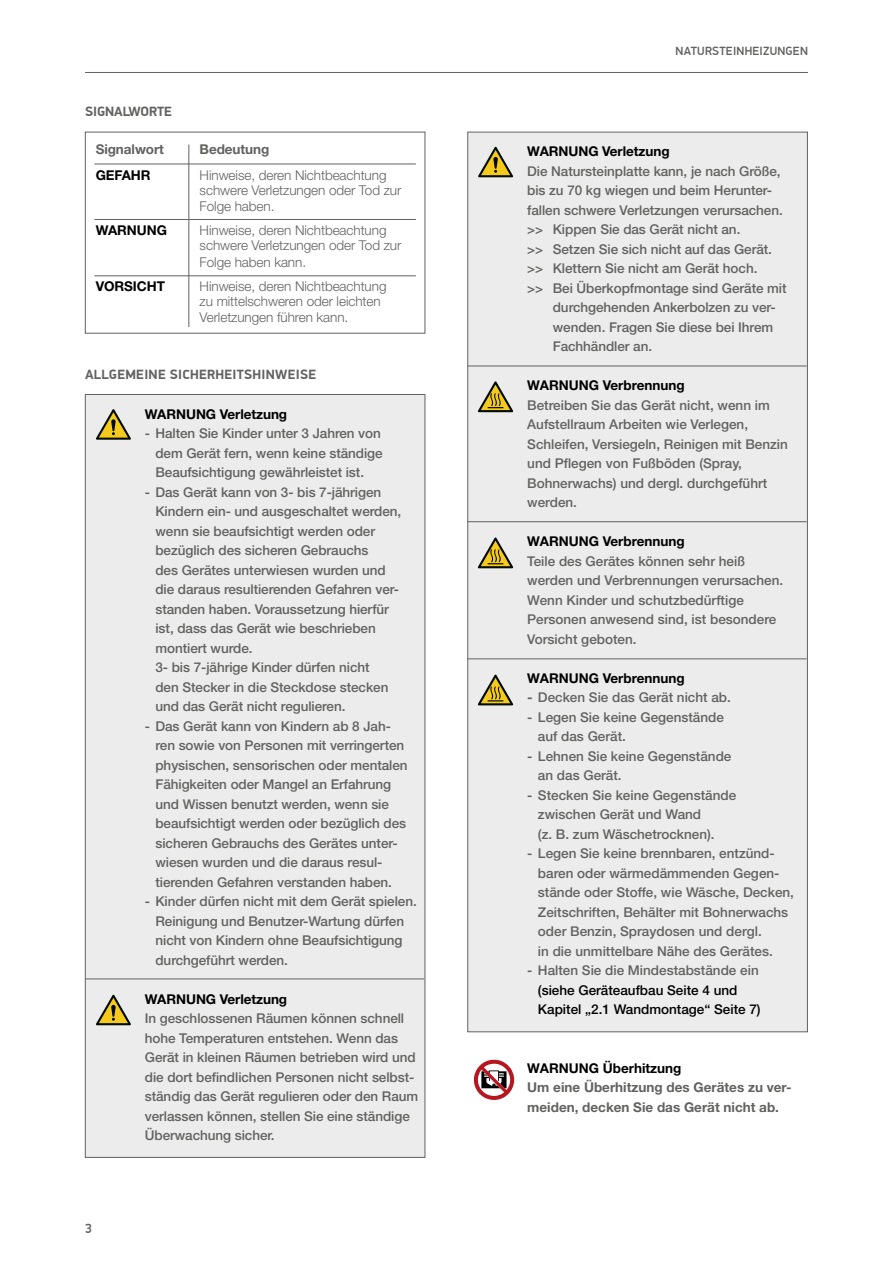
<style>
.page{position:relative;width:893px;height:1263px;background:#fff}
.page>*{position:absolute;margin:0;border:0;box-sizing:border-box;transform-origin:0 0}
.t1{font:500 13.5px/19.5px "Helvetica Neue LT Pro";letter-spacing:-.005em;color:#626261}
.t2{font:300 13.5px/15px "Helvetica Neue LT Pro";letter-spacing:-.005em;color:#626261}
.t3{font:700 13.5px "Helvetica Neue LT Pro";letter-spacing:-.005em;color:#000}
.t4{font:700 13.5px/19.5px "Helvetica Neue LT Pro";color:#626261}
.t5{font:500 13.5px/19.5px "Helvetica Neue LT Pro";color:#000}
.t6{font:700 13.5px "PF Din Display Pro";letter-spacing:.02em;color:#626261}
.t7{font:700 13.5px "PF Din Display Pro";letter-spacing:-.005em;color:#626261}
.t8{font:500 13.5px "PF Din Display Pro";color:#626261}
.t9{font:500 12px "PF Din Display Pro";letter-spacing:.02em;color:#626261}
.s1{font-weight:700}
</style>
<div class="page">
<hr style="left:85px;top:72px;width:723px;height:1px;background:#626261">
<hr style="left:94px;top:219px;width:322px;height:1px;background:#626261">
<hr style="left:94px;top:164px;width:322px;height:1px;background:#626261">
<hr style="left:94px;top:276px;width:322px;height:1px;background:#626261">
<hr style="left:189px;top:145px;width:1px;height:182px;background:#626261">
<div style="left:85px;top:394px;width:340px;height:763px;background:#ececec;border:1px solid #626261"></div>
<hr style="left:85px;top:979px;width:339px;height:1px;background:#626261">
<div style="left:467px;top:132px;width:341px;height:900px;background:#ececec;border:1px solid #626261"></div>
<hr style="left:467px;top:366px;width:340px;height:1px;background:#626261">
<hr style="left:467px;top:521px;width:340px;height:1px;background:#626261">
<hr style="left:467px;top:659px;width:340px;height:1px;background:#626261">
<svg style="left:96px;top:995px;width:35px;height:30px"></svg>
<svg style="left:96px;top:409px;width:35px;height:31px"></svg>
<svg style="left:478px;top:381px;width:35px;height:31px"></svg>
<svg style="left:478px;top:537px;width:35px;height:31px"></svg>
<svg style="left:478px;top:674px;width:35px;height:31px"></svg>
<svg style="left:478px;top:147px;width:35px;height:30px"></svg>
<svg style="left:474px;top:1059px;width:40px;height:41px"></svg>
<p class="t7" style="left:85px;top:104px;width:88px">SIGNALWORTE</p>
<p class="t4" style="left:96px;top:139px;width:70px">Signalwort</p>
<p class="t3" style="left:96px;top:167px;width:56px">GEFAHR</p>
<p class="t3" style="left:96px;top:222px;width:73px">WARNUNG</p>
<p class="t3" style="left:96px;top:278px;width:71px">VORSICHT</p>
<p class="t4" style="left:200px;top:139px;width:71px">Bedeutung</p>
<p class="t2" style="left:200px;top:167px;width:203px">Hinweise, deren Nichtbeachtung schwere Verletzungen oder Tod zur</p>
<p class="t2" style="left:200px;top:194px;width:188px;line-height:24px">Folge haben.<br>Hinweise, deren Nichtbeachtung</p>
<p class="t2" style="left:200px;top:237px;width:203px;line-height:16.5px">schwere Verletzungen oder Tod zur<br>Folge haben kann.</p>
<p class="t2" style="left:200px;top:278px;width:188px">Hinweise, deren Nichtbeachtung zu mittelschweren oder leichten</p>
<p class="t2" style="left:200px;top:310px;width:150px">Verletzungen führen kann.</p>
<p class="t6" style="left:85px;top:366px;width:233px">ALLGEMEINE SICHERHEITSHINWEISE</p>
<p class="t3" style="left:145px;top:406px;width:144px">WARNUNG Verletzung</p>
<p class="t1" style="left:155px;top:423px;width:229px;text-indent:-11px">- Halten Sie Kinder unter 3 Jahren von dem Gerät fern, wenn keine ständige<br>Beaufsichtigung gewährleistet ist.</p>
<p class="t1" style="left:155px;top:482px;width:247px;text-indent:-11px">- Das Gerät kann von 3- bis 7-jährigen Kindern ein- und ausgeschaltet werden, wenn sie beaufsichtigt werden oder bezüglich des sicheren Gebrauchs<br>des Gerätes unterwiesen wurden und die daraus resultierenden Gefahren ver&shy;standen haben. Voraussetzung hierfür ist, dass das Gerät wie beschrieben montiert wurde.<br>3- bis 7-jährige Kinder dürfen nicht<br>den Stecker in die Steckdose stecken und das Gerät nicht regulieren.</p>
<p class="t1" style="left:155px;top:716px;width:254px;text-indent:-11px">- Das Gerät kann von Kindern ab 8 Jah&shy;ren sowie von Personen mit verringerten physischen, sensorischen oder mentalen Fähigkeiten oder Mangel an Erfahrung und Wissen benutzt werden, wenn sie beaufsichtigt werden oder bezüglich des sicheren Gebrauchs des Gerätes unter&shy;wiesen wurden und die daraus resul&shy;tierenden Gefahren verstanden haben.</p>
<p class="t1" style="left:155px;top:891px;width:263px;text-indent:-11px">- Kinder dürfen nicht mit dem Gerät spielen.<br>Reinigung und Benutzer-Wartung dürfen nicht von Kindern ohne Beaufsichtigung durchgeführt werden.</p>
<p class="t3" style="left:145px;top:990px;width:144px">WARNUNG Verletzung</p>
<p class="t1" style="left:145px;top:1008px;width:275px">In geschlossenen Räumen können schnell hohe Temperaturen entstehen. Wenn das Gerät in kleinen Räumen betrieben wird und die dort befindlichen Personen nicht selbst&shy;ständig das Gerät regulieren oder den Raum verlassen können, stellen Sie eine ständige Überwachung sicher.</p>
<p class="t8" style="left:85px;top:1220px;width:8px">3</p>
<p class="t9" style="left:676px;top:44px;width:134px">NATURSTEINHEIZUNGEN</p>
<p class="t3" style="left:527px;top:143px;width:144px">WARNUNG Verletzung</p>
<p class="t1" style="left:527px;top:161px;width:255px">Die Natursteinplatte kann, je nach Größe,</p>
<p class="t1" style="left:527px;top:181px;width:246px">bis zu 70 kg wiegen und beim Herunter-</p>
<p class="t1" style="left:527px;top:200px;width:257px">fallen schwere Verletzungen verursachen.</p>
<p class="t1" style="left:527px;top:220px;width:215px">&gt;&gt; Kippen Sie das Gerät nicht an.</p>
<p class="t1" style="left:527px;top:239px;width:246px">&gt;&gt; Setzen Sie sich nicht auf das Gerät.</p>
<p class="t1" style="left:527px;top:259px;width:232px">&gt;&gt; Klettern Sie nicht am Gerät hoch.</p>
<p class="t1" style="left:527px;top:278px;width:261px">&gt;&gt; Bei Überkopfmontage sind Geräte mit</p>
<p class="t1" style="left:553px;top:298px;width:224px">durchgehenden Ankerbolzen zu ver-</p>
<p class="t1" style="left:553px;top:317px;width:222px">wenden. Fragen Sie diese bei Ihrem</p>
<p class="t1" style="left:553px;top:337px;width:101px">Fachhändler an.</p>
<p class="t3" style="left:527px;top:377px;width:159px">WARNUNG Verbrennung</p>
<p class="t1" style="left:527px;top:395px;width:262px">Betreiben Sie das Gerät nicht, wenn im Aufstellraum Arbeiten wie Verlegen, Schleifen, Versiegeln, Reinigen mit Benzin und Pflegen von Fußböden (Spray, Bohnerwachs) und dergl. durchgeführt werden.</p>
<p class="t3" style="left:527px;top:533px;width:159px">WARNUNG Verbrennung</p>
<p class="t1" style="left:527px;top:551px;width:257px">Teile des Gerätes können sehr heiß werden und Verbrennungen verursachen.<br>Wenn Kinder und schutzbedürftige Personen anwesend sind, ist besondere Vorsicht geboten.</p>
<p class="t3" style="left:527px;top:670px;width:159px">WARNUNG Verbrennung</p>
<p class="t1" style="left:527px;top:688px;width:205px"><span class="s1">-</span> Decken Sie das Gerät nicht ab.</p>
<p class="t1" style="left:538px;top:707px;width:188px;text-indent:-11px">- Legen Sie keine Gegenstände auf das Gerät.</p>
<p class="t1" style="left:538px;top:746px;width:195px;text-indent:-11px">- Lehnen Sie keine Gegenstände an das Gerät.</p>
<p class="t1" style="left:538px;top:785px;width:200px;text-indent:-11px">- Stecken Sie keine Gegenstände zwischen Gerät und Wand<br>(z. B. zum Wäschetrocknen).</p>
<p class="t1" style="left:538px;top:843px;width:258px;text-indent:-11px">- Legen Sie keine brennbaren, entzünd&shy;baren oder wärmedämmenden Gegen&shy;stände oder Stoffe, wie Wäsche, Decken, Zeitschriften, Behälter mit Bohnerwachs oder Benzin, Spraydosen und dergl.<br>in die unmittelbare Nähe des Gerätes.</p>
<p class="t1" style="left:527px;top:960px;width:233px">- Halten Sie die Mindestabstände ein</p>
<p class="t5" style="left:538px;top:980px;width:224px">(siehe Geräteaufbau Seite 4 und<br>Kapitel „2.1 Wandmontage“ Seite 7)</p>
<p class="t3" style="left:527px;top:1059px;width:156px">WARNUNG Überhitzung</p>
<p class="t4" style="left:527px;top:1077px;width:266px">Um eine Überhitzung des Gerätes zu ver&shy;meiden, decken Sie das Gerät nicht ab.</p>
</div>
